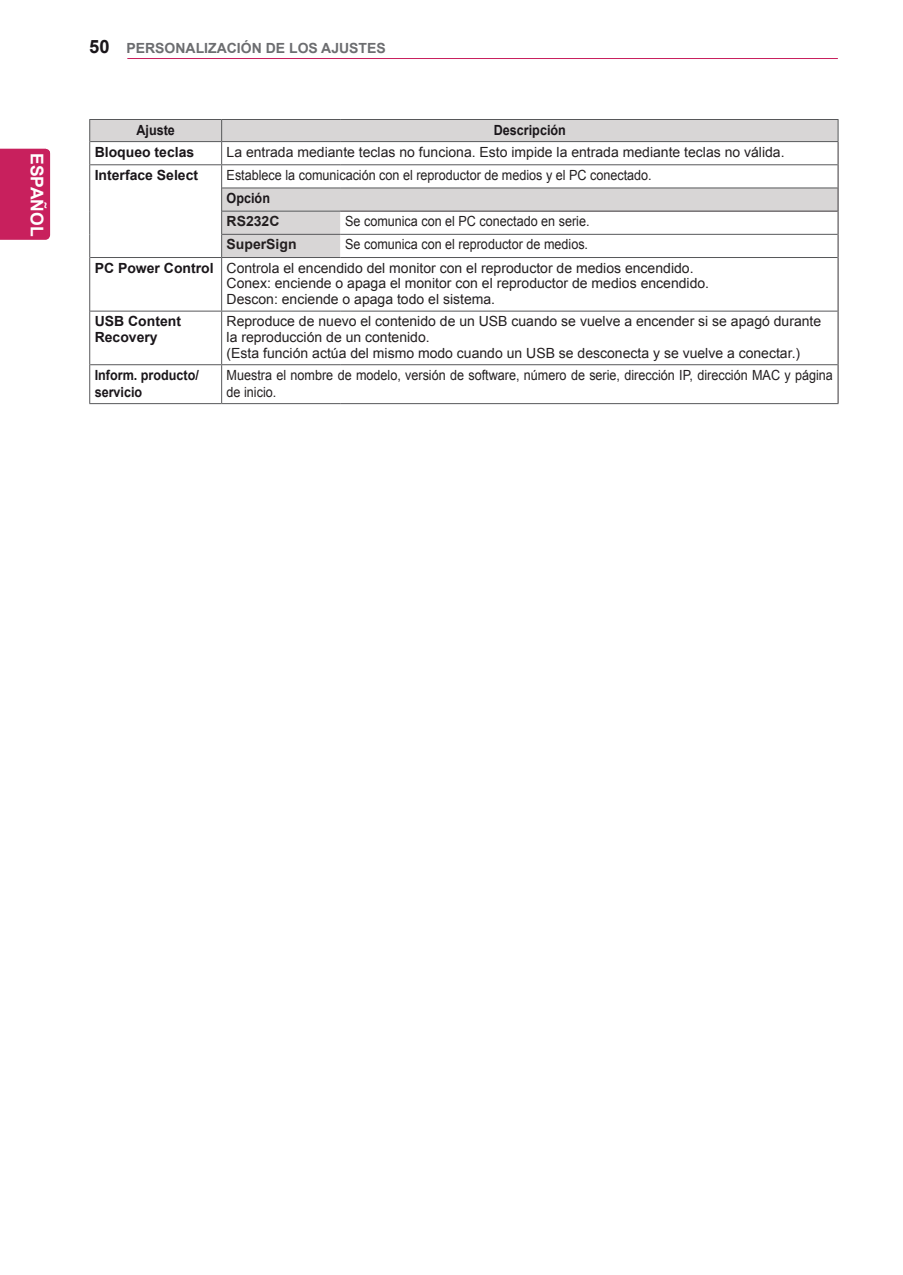
<style>
.page{position:relative;width:903px;height:1275px;background:#fff}
.page>*{position:absolute;margin:0;border:0;box-sizing:border-box;transform-origin:0 0}
.t1{font:700 21px "Arial";color:#fff}
.t2{font:700 18.38px "Arial";color:#1a161a}
.t3{font:700 17.5px "Arial";color:#fff}
.Body{font:14px/15.8px "Arial";color:#231f20}
.Body-2{font:14px/16.8px "Arial";color:#231f20;scale:.9 1}
.Body-3{font:700 14px/15.8px "Arial";color:#1a161a}
.Body-4{font:700 14px/16.8px "Arial";color:#1a161a;scale:.9 1}
.t4{font:700 14px "Arial";color:#6c6d70}
.Body-Bold-Center{font:700 14px "Arial";color:#1a161a;scale:.9 1}
.Body-5{font:700 14px "Arial";color:#231f20}
</style>
<div class="page">
<hr style="left:127px;top:58px;width:711px;height:1px;background:#c8205d">
<div style="left:0;top:149px;width:50px;height:91px;background:#c8205d"></div>
<svg style="left:90px;top:120px;width:748px;height:91px"></svg>
<hr style="left:838px;top:257px;width:1px;height:54px;background:#3b3639">
<hr style="left:838px;top:311px;width:1px;height:54px;background:#3b3639">
<hr style="left:838px;top:365px;width:1px;height:38px;background:#3b3639">
<hr style="left:340px;top:211px;width:498px;height:1px;background:#3b3639">
<hr style="left:89px;top:119px;width:133px;height:1px;background:#57585a">
<hr style="left:222px;top:119px;width:118px;height:1px;background:#57585a">
<hr style="left:340px;top:119px;width:498px;height:1px;background:#57585a">
<svg style="left:838px;top:120px;width:1px;height:137px"></svg>
<hr style="left:340px;top:234px;width:498px;height:1px;background:#57585a">
<svg style="left:221px;top:120px;width:119px;height:137px"></svg>
<hr style="left:89px;top:257px;width:1px;height:54px;background:#57585a">
<hr style="left:221px;top:258px;width:1px;height:53px;background:#57585a">
<hr style="left:89px;top:311px;width:1px;height:54px;background:#57585a">
<hr style="left:221px;top:312px;width:1px;height:52px;background:#57585a">
<hr style="left:89px;top:365px;width:1px;height:38px;background:#57585a">
<hr style="left:221px;top:365px;width:1px;height:38px;background:#57585a">
<hr style="left:90px;top:164px;width:132px;height:1px;background:#57585a">
<hr style="left:222px;top:164px;width:118px;height:1px;background:#57585a">
<hr style="left:340px;top:164px;width:498px;height:1px;background:#57585a">
<hr style="left:222px;top:188px;width:118px;height:1px;background:#57585a">
<hr style="left:340px;top:188px;width:498px;height:1px;background:#57585a">
<hr style="left:222px;top:211px;width:118px;height:1px;background:#57585a">
<hr style="left:90px;top:257px;width:132px;height:1px;background:#57585a">
<hr style="left:90px;top:311px;width:132px;height:1px;background:#57585a">
<hr style="left:90px;top:364px;width:132px;height:1px;background:#57585a">
<hr style="left:89px;top:403px;width:133px;height:1px;background:#57585a">
<hr style="left:222px;top:403px;width:118px;height:1px;background:#57585a">
<hr style="left:340px;top:403px;width:498px;height:1px;background:#57585a">
<hr style="left:340px;top:257px;width:498px;height:1px;background:#57585a">
<svg style="left:89px;top:120px;width:1px;height:137px"></svg>
<hr style="left:90px;top:141px;width:132px;height:1px;background:#57585a">
<hr style="left:222px;top:141px;width:118px;height:1px;background:#57585a">
<hr style="left:340px;top:141px;width:498px;height:1px;background:#57585a">
<hr style="left:222px;top:257px;width:118px;height:1px;background:#57585a">
<hr style="left:222px;top:311px;width:118px;height:1px;background:#57585a">
<hr style="left:340px;top:311px;width:498px;height:1px;background:#57585a">
<hr style="left:222px;top:364px;width:118px;height:1px;background:#57585a">
<hr style="left:340px;top:364px;width:498px;height:1px;background:#57585a">
<p class="t3" style="left:49px;top:153px;width:85px;rotate:90deg">ESPAÑOL</p>
<h1 class="t1" style="left:50px;top:174px;width:44px;rotate:90deg">ESP</h1>
<h2 class="t2" style="left:89px;top:35px;width:22px">50</h2>
<p class="t4" style="left:126px;top:39px;width:261px">PERSONALIZACIÓN DE LOS AJUSTES</p>
<p class="Body-Bold-Center" style="left:136px;top:121px;width:44px">Ajuste</p>
<p class="Body-Bold-Center" style="left:494px;top:121px;width:82px">Descripción</p>
<p class="Body-3" style="left:95px;top:144px;width:101px">Bloqueo teclas</p>
<p class="Body" style="left:227px;top:144px;width:559px">La entrada mediante teclas no funciona. Esto impide la entrada mediante teclas no válida.</p>
<p class="Body-3" style="left:95px;top:168px;width:105px">Interface Select</p>
<p class="Body-2" style="left:227px;top:167px;width:474px">Establece la comunicación con el reproductor de medios y el PC conectado.</p>
<p class="Body-4" style="left:227px;top:190px;width:50px">Opción</p>
<p class="Body-5" style="left:227px;top:212px;width:54px">RS232C</p>
<p class="Body-2" style="left:345px;top:213px;width:273px">Se comunica con el PC conectado en serie.</p>
<p class="Body-5" style="left:227px;top:235px;width:72px">SuperSign</p>
<p class="Body-2" style="left:345px;top:236px;width:272px">Se comunica con el reproductor de medios.</p>
<p class="Body-3" style="left:95px;top:260px;width:121px">PC Power Control</p>
<p class="Body" style="left:227px;top:260px;width:468px">Controla el encendido del monitor con el reproductor de medios encendido.</p>
<p class="Body" style="left:227px;top:276px;width:484px">Conex: enciende o apaga el monitor con el reproductor de medios encendido.</p>
<p class="Body" style="left:227px;top:292px;width:270px">Descon: enciende o apaga todo el sistema.</p>
<p class="Body-3" style="left:95px;top:314px;width:88px">USB Content<br>Recovery</p>
<p class="Body" style="left:227px;top:314px;width:596px">Reproduce de nuevo el contenido de un USB cuando se vuelve a encender si se apagó durante la reproducción de un contenido.</p>
<p class="Body" style="left:227px;top:345px;width:575px">(Esta función actúa del mismo modo cuando un USB se desconecta y se vuelve a conectar.)</p>
<p class="Body-4" style="left:95px;top:367px;width:117px">Inform. producto/ servicio</p>
<p class="Body-2" style="left:227px;top:367px;width:675px">Muestra el nombre de modelo, versión de software, número de serie, dirección IP, dirección MAC y página de inicio.</p>
</div>
